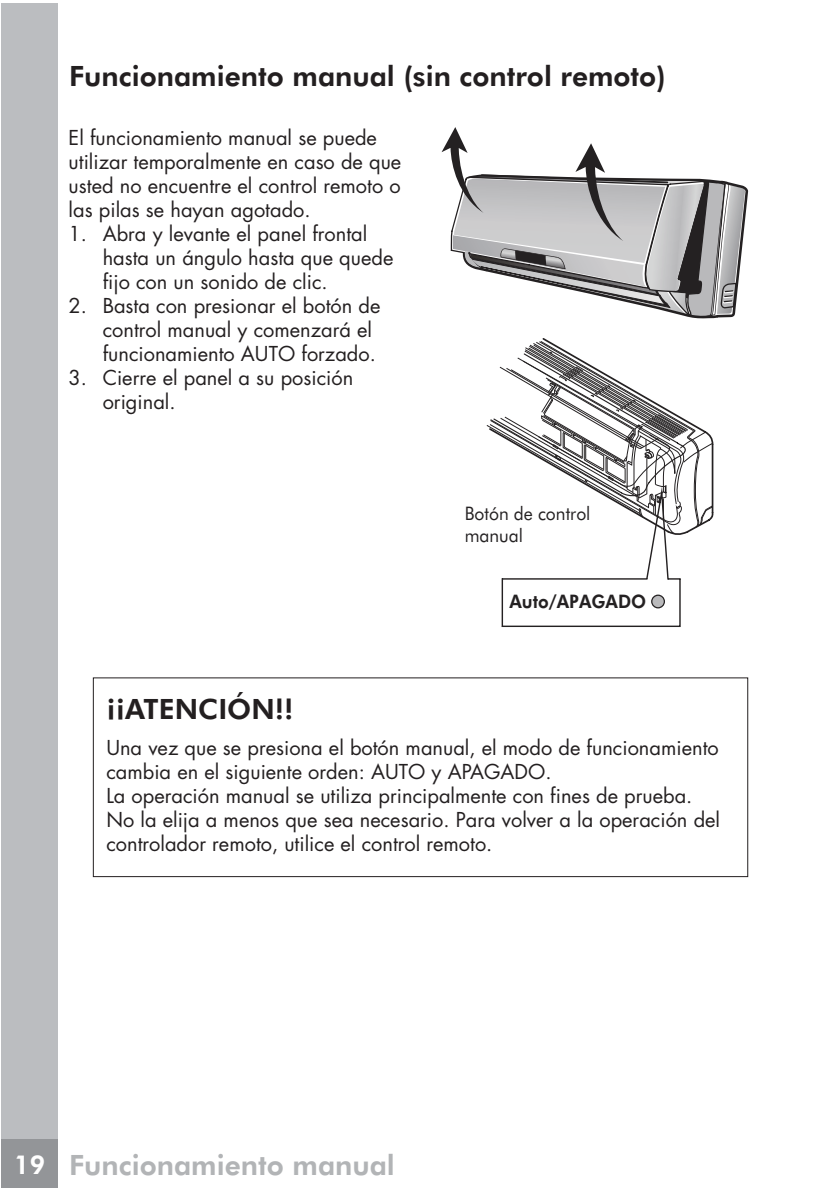
<style>
.page{position:relative;width:840px;height:1191px;background:#fff}
.page>*{position:absolute;margin:0;border:0;box-sizing:border-box;transform-origin:0 0}
.t1{font:800 28px "Futura BT";color:#231f20}
.t2{font:800 28px "Futura BT";color:#b2b4b6}
.t3{font:20px/24px "Futura LT";color:#231f20}
.t4{font:18.6px/22.4px "Futura BT";color:#242122;scale:.94 1}
.t5{font:800 18.6px "Futura BT";color:#242122;scale:.94 1}
.s1{font-size:26px;color:#fff}
</style>
<div class="page">
<div style="left:1px;top:3px;width:57px;height:1184px;background:#bbbdc0"></div>
<div style="left:1px;top:1139px;width:57px;height:48px;background:#939598"></div>
<svg style="left:486px;top:340px;width:227px;height:287px"></svg>
<svg style="left:441px;top:127px;width:303px;height:191px"></svg>
<div style="left:93px;top:677px;width:654px;height:200px;border:1px solid #231f20"></div>
<h1 class="t1" style="left:69px;top:65px;width:597px">Funcionamiento manual (sin control remoto)</h1>
<p class="t3" style="left:69px;top:127px;width:334px">El funcionamiento manual se puede utilizar temporalmente en caso de que usted no encuentre el control remoto o las pilas se hayan agotado.</p>
<p class="t3" style="left:103px;top:223px;width:292px;text-indent:-34px">1. Abra y levante el panel frontal hasta un ángulo hasta que quede fijo con un sonido de clic.</p>
<p class="t3" style="left:103px;top:295px;width:279px;text-indent:-34px">2. Basta con presionar el botón de control manual y comenzará el funcionamiento AUTO forzado.</p>
<p class="t3" style="left:103px;top:367px;width:252px;text-indent:-34px">3. Cierre el panel a su posición original.</p>
<h1 class="t1" style="left:106px;top:697px;width:189px">¡¡ATENCIÓN!!</h1>
<p class="t4" style="left:464px;top:503px;width:135px">Botón de control manual</p>
<p class="t5" style="left:509px;top:594px;width:147px">Auto/APAGADO</p>
<p class="t3" style="left:106px;top:737px;width:615px">Una vez que se presiona el botón manual, el modo de funcionamiento cambia en el siguiente orden: AUTO y APAGADO.<br>La operación manual se utiliza principalmente con fines de prueba.<br>No la elija a menos que sea necesario. Para volver a la operación del controlador remoto, utilice el control remoto.</p>
<h1 class="t2" style="left:14px;top:1153px;width:382px"><span class="s1">19</span> Funcionamiento manual</h1>
</div>
